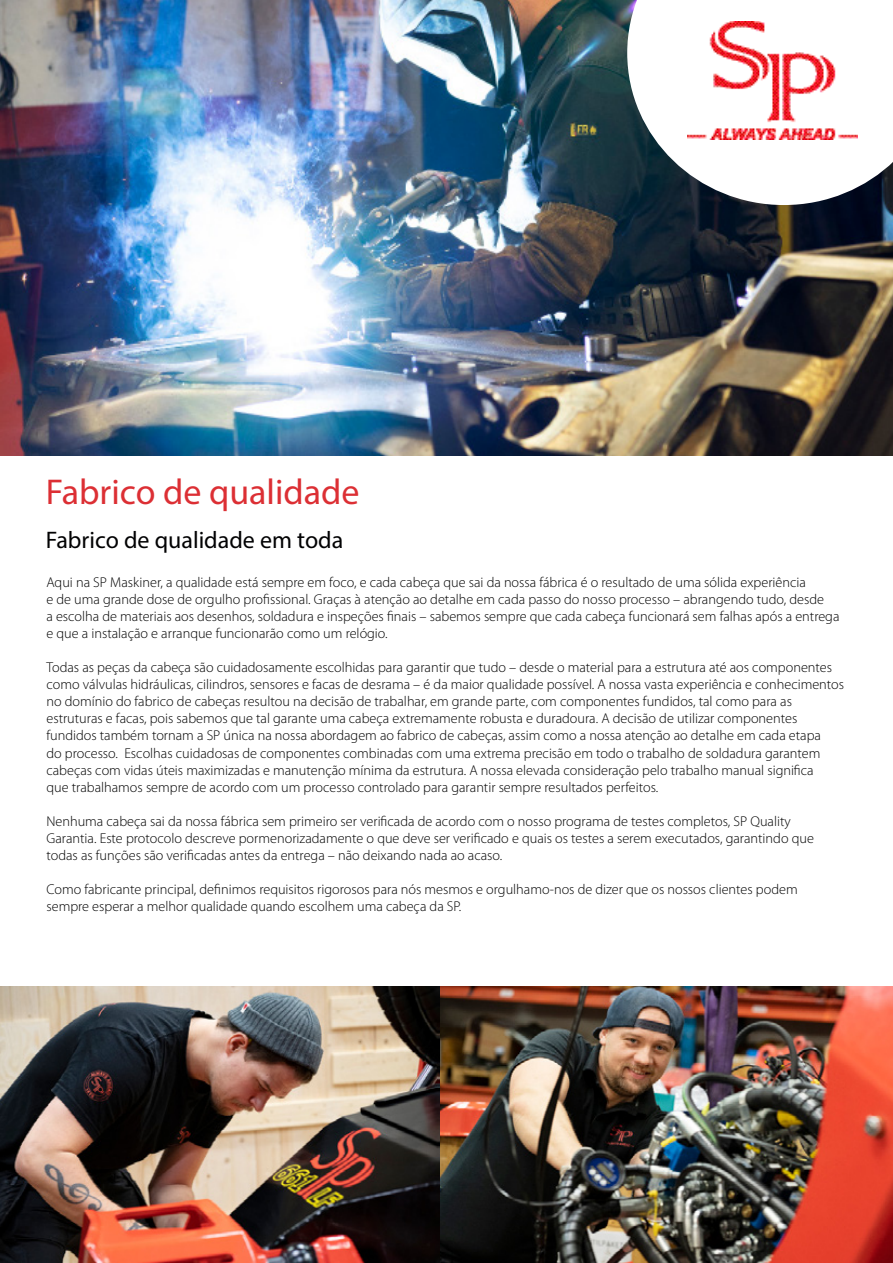
<style>
.page{position:relative;width:893px;height:1263px;background:#fff}
.page>*{position:absolute;margin:0;border:0;box-sizing:border-box;transform-origin:0 0}
.t1{font:36px "Myriad Pro";color:#dc2f34}
.t2{font:24px "Myriad Pro";color:#020203}
.t3{font:300 14.25px/17.1px "Myriad Pro";color:#000}
</style>
<div class="page">
<img style="left:0;top:0;width:893px;height:456px">
<svg style="left:627px;top:0;width:266px;height:205px"></svg>
<img style="left:687px;top:22px;width:171px;height:118px">
<img style="left:0;top:986px;width:893px;height:277px">
<h1 class="t1" style="left:46px;top:470px;width:315px">Fabrico de qualidade</h1>
<h2 class="t2" style="left:46px;top:525px;width:299px">Fabrico de qualidade em toda</h2>
<p class="t3" style="left:46px;top:573px;width:794px">Aqui na SP Maskiner, a qualidade está sempre em foco, e cada cabeça que sai da nossa fábrica é o resultado de uma sólida experiência<br>e de uma grande dose de orgulho profissional. Graças à atenção ao detalhe em cada passo do nosso processo – abrangendo tudo, desde<br>a escolha de materiais aos desenhos, soldadura e inspeções finais – sabemos sempre que cada cabeça funcionará sem falhas após a entrega e que a instalação e arranque funcionarão como um relógio.</p>
<p class="t3" style="left:46px;top:659px;width:799px">Todas as peças da cabeça são cuidadosamente escolhidas para garantir que tudo – desde o material para a estrutura até aos componentes como válvulas hidráulicas, cilindros, sensores e facas de desrama – é da maior qualidade possível. A nossa vasta experiência e conhecimentos no domínio do fabrico de cabeças resultou na decisão de trabalhar, em grande parte, com componentes fundidos, tal como para as estruturas e facas, pois sabemos que tal garante uma cabeça extremamente robusta e duradoura. A decisão de utilizar componentes fundidos também tornam a SP única na nossa abordagem ao fabrico de cabeças, assim como a nossa atenção ao detalhe em cada etapa<br>do processo. Escolhas cuidadosas de componentes combinadas com uma extrema precisão em todo o trabalho de soldadura garantem cabeças com vidas úteis maximizadas e manutenção mínima da estrutura. A nossa elevada consideração pelo trabalho manual significa<br>que trabalhamos sempre de acordo com um processo controlado para garantir sempre resultados perfeitos.</p>
<p class="t3" style="left:46px;top:812px;width:769px">Nenhuma cabeça sai da nossa fábrica sem primeiro ser verificada de acordo com o nosso programa de testes completos, SP Quality<br>Garantia. Este protocolo descreve pormenorizadamente o que deve ser verificado e quais os testes a serem executados, garantindo que todas as funções são verificadas antes da entrega – não deixando nada ao acaso.</p>
<p class="t3" style="left:46px;top:881px;width:753px">Como fabricante principal, definimos requisitos rigorosos para nós mesmos e orgulhamo-nos de dizer que os nossos clientes podem sempre esperar a melhor qualidade quando escolhem uma cabeça da SP.</p>
</div>
